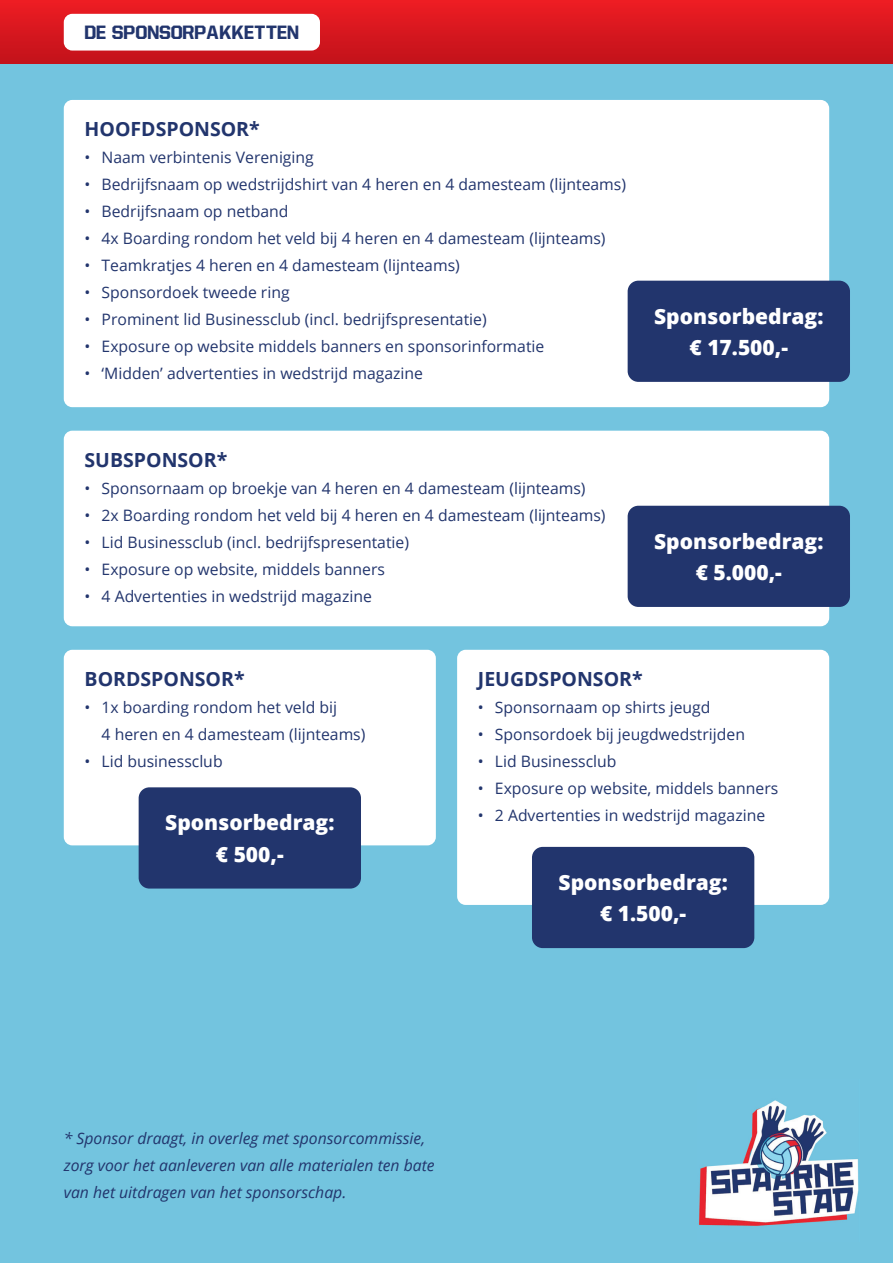
<style>
.page{position:relative;width:893px;height:1263px;background:#fff}
.page>*{position:absolute;margin:0;border:0;box-sizing:border-box;transform-origin:0 0}
.t1{font:800 21px/31.5px "Open Sans";color:#fff;text-align:center}
.t2{font:700 19.5px "Open Sans";color:#22356d}
.t3{font:18.3px "Allstar 4";color:#22356d}
.t4{font:15.75px/27px "Open Sans";color:#22356d}
.t5{font:italic 15.75px/27px "Open Sans";color:#22356d}
</style>
<div class="page">
<div style="left:0;top:43px;width:893px;height:1220px;background:#73c4df"></div>
<div style="left:0;top:0;width:893px;height:64px;background:linear-gradient(to bottom,#ee1d23,#c2121a)"></div>
<img style="left:698px;top:1100px;width:161px;height:126px">
<div style="left:64px;top:100px;width:765px;height:307px;background:#fff;border-radius:9px"></div>
<div style="left:64px;top:431px;width:765px;height:195px;background:#fff;border-radius:9px"></div>
<div style="left:64px;top:650px;width:372px;height:195px;background:#fff;border-radius:9px"></div>
<div style="left:457px;top:650px;width:372px;height:255px;background:#fff;border-radius:9px"></div>
<div style="left:628px;top:281px;width:222px;height:101px;background:#22356d;border-radius:11px"></div>
<div style="left:628px;top:506px;width:222px;height:101px;background:#22356d;border-radius:11px"></div>
<div style="left:139px;top:787px;width:222px;height:101px;background:#22356d;border-radius:11px"></div>
<div style="left:532px;top:847px;width:222px;height:101px;background:#22356d;border-radius:11px"></div>
<div style="left:64px;top:14px;width:256px;height:37px;background:#fff;border-radius:9px"></div>
<p class="t3" style="left:85px;top:23px;width:216px">DE SPONSORPAKKETTEN</p>
<p class="t2" style="left:85px;top:115px;width:177px">HOOFDSPONSOR*</p>
<p class="t4" style="left:85px;top:143px;width:231px">• Naam verbintenis Vereniging</p>
<p class="t4" style="left:85px;top:170px;width:543px">• Bedrijfsnaam op wedstrijdshirt van 4 heren en 4 damesteam (lijnteams)</p>
<p class="t4" style="left:85px;top:197px;width:205px">• Bedrijfsnaam op netband</p>
<p class="t4" style="left:85px;top:224px;width:522px">• 4x Boarding rondom het veld bij 4 heren en 4 damesteam (lijnteams)</p>
<p class="t4" style="left:85px;top:251px;width:377px">• Teamkratjes 4 heren en 4 damesteam (lijnteams)</p>
<p class="t4" style="left:85px;top:278px;width:207px">• Sponsordoek tweede ring</p>
<p class="t4" style="left:85px;top:305px;width:404px">• Prominent lid Businessclub (incl. bedrijfspresentatie)</p>
<p class="t4" style="left:85px;top:332px;width:461px">• Exposure op website middels banners en sponsorinformatie</p>
<p class="t4" style="left:85px;top:359px;width:340px">• ‘Midden’ advertenties in wedstrijd magazine</p>
<p class="t2" style="left:85px;top:446px;width:144px">SUBSPONSOR*</p>
<p class="t4" style="left:85px;top:474px;width:503px">• Sponsornaam op broekje van 4 heren en 4 damesteam (lijnteams)</p>
<p class="t4" style="left:85px;top:501px;width:522px">• 2x Boarding rondom het veld bij 4 heren en 4 damesteam (lijnteams)</p>
<p class="t4" style="left:85px;top:528px;width:326px">• Lid Businessclub (incl. bedrijfspresentatie)</p>
<p class="t4" style="left:85px;top:555px;width:302px">• Exposure op website, middels banners</p>
<p class="t4" style="left:85px;top:582px;width:289px">• 4 Advertenties in wedstrijd magazine</p>
<h1 class="t1" style="left:654px;top:299px;width:171px">Sponsorbedrag: € 17.500,-</h1>
<h1 class="t1" style="left:654px;top:524px;width:171px">Sponsorbedrag: € 5.000,-</h1>
<p class="t2" style="left:85px;top:665px;width:162px">BORDSPONSOR*</p>
<p class="t4" style="left:102px;top:693px;width:265px;text-indent:-17px">• 1x boarding rondom het veld bij<br>4 heren en 4 damesteam (lijnteams)</p>
<p class="t4" style="left:85px;top:747px;width:140px">• Lid businessclub</p>
<h1 class="t1" style="left:165px;top:806px;width:171px">Sponsorbedrag: € 500,-</h1>
<p class="t2" style="left:478px;top:665px;width:166px">JEUGDSPONSOR*</p>
<p class="t4" style="left:478px;top:693px;width:234px">• Sponsornaam op shirts jeugd</p>
<p class="t4" style="left:478px;top:720px;width:269px">• Sponsordoek bij jeugdwedstrijden</p>
<p class="t4" style="left:478px;top:747px;width:140px">• Lid Businessclub</p>
<p class="t4" style="left:478px;top:774px;width:302px">• Exposure op website, middels banners</p>
<p class="t4" style="left:478px;top:801px;width:289px">• 2 Advertenties in wedstrijd magazine</p>
<h1 class="t1" style="left:559px;top:865px;width:171px">Sponsorbedrag: € 1.500,-</h1>
<p class="t5" style="left:64px;top:1124px;width:372px">* Sponsor draagt, in overleg met sponsorcommissie, zorg voor het aanleveren van alle materialen ten bate van het uitdragen van het sponsorschap.</p>
</div>
